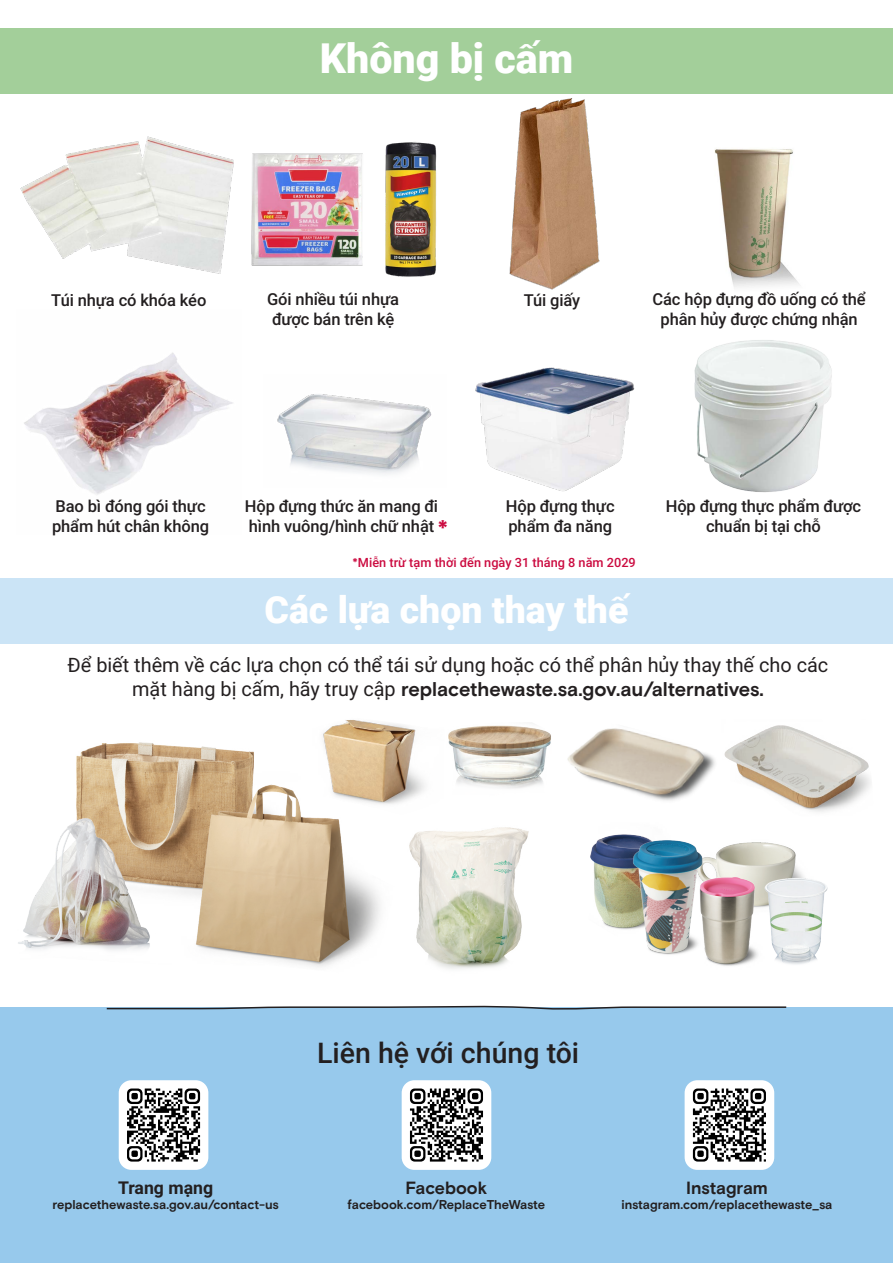
<style>
.page{position:relative;width:893px;height:1263px;background:#fff}
.page>*{position:absolute;margin:0;border:0;box-sizing:border-box;transform-origin:0 0}
.t1{font:900 41.25px "Roboto";color:#fff}
.t2{font:900 37.5px "Roboto";color:#fff}
.t3{font:500 28.5px "Roboto";color:#231f20}
.t4{font:500 25.5px "Basis Grotesque Arabic Pro";color:#cb0b40}
.t5{font:19.8px/23.9px "Roboto";color:#231f20;text-align:center}
.t6{font:700 17.7px "Basis Grotesque Arabic Pro";letter-spacing:-.005em;color:#231f20}
.t7{font:700 17.7px "Roboto";color:#231f20}
.t8{font:500 16.5px/19.8px "Roboto";letter-spacing:-.01em;color:#231f20}
.t9{font:700 12.75px "Basis Grotesque Arabic Pro";letter-spacing:-.01em;color:#231f20}
.t10{font:500 12.75px "Roboto";color:#cb0b40}
.s1{font-family:"Basis Grotesque Arabic Pro"}
.s2{font-family:"Basis Grotesque Arabic Pro";font-weight:700}
</style>
<div class="page">
<div style="left:0;top:29px;width:893px;height:65px;background:#a3cf9a"></div>
<div style="left:0;top:579px;width:893px;height:65px;background:#cbe4f6"></div>
<div style="left:0;top:1008px;width:893px;height:255px;background:#97c9ec"></div>
<img style="left:475px;top:367px;width:160px;height:125px">
<img style="left:277px;top:394px;width:155px;height:80px">
<img style="left:509px;top:98px;width:91px;height:192px">
<img style="left:694px;top:340px;width:138px;height:153px">
<div style="left:685px;top:1080px;width:89px;height:90px;background:#fff;border-radius:13px"></div>
<svg style="left:693px;top:1088px;width:73px;height:73px"></svg>
<div style="left:402px;top:1080px;width:89px;height:90px;background:#fff;border-radius:13px"></div>
<svg style="left:410px;top:1088px;width:73px;height:73px"></svg>
<div style="left:119px;top:1080px;width:89px;height:90px;background:#fff;border-radius:13px"></div>
<svg style="left:127px;top:1088px;width:73px;height:73px"></svg>
<svg style="left:105px;top:1005px;width:683px;height:5px"></svg>
<img style="left:20px;top:136px;width:214px;height:138px">
<img style="left:251px;top:142px;width:186px;height:135px">
<img style="left:24px;top:352px;width:209px;height:143px">
<img style="left:714px;top:149px;width:85px;height:139px">
<svg style="left:18px;top:742px;width:268px;height:220px"></svg>
<img style="left:286px;top:720px;width:585px;height:249px">
<p class="t1" style="left:320px;top:29px;width:255px">Không bị cấm</p>
<p class="t8" style="left:51px;top:289px;width:157px">Túi nhựa có khóa kéo</p>
<p class="t8" style="left:267px;top:289px;width:133px">Gói nhiều túi nhựa được bán trên kệ</p>
<p class="t8" style="left:524px;top:289px;width:58px">Túi giấy</p>
<p class="t8" style="left:652px;top:289px;width:215px;text-align:center">Các hộp đựng đồ uống có thể phân hủy được chứng nhận</p>
<p class="t8" style="left:52px;top:496px;width:159px">Bao bì đóng gói thực phẩm hút chân không</p>
<p class="t8" style="left:245px;top:496px;width:195px">Hộp đựng thức ăn mang đi hình vuông/hình chữ nhật</p>
<p class="t8" style="left:506px;top:496px;width:110px">Hộp đựng thực phẩm đa năng</p>
<p class="t8" style="left:666px;top:496px;width:197px;text-align:center">Hộp đựng thực phẩm được chuẩn bị tại chỗ</p>
<p class="t4" style="left:437px;top:514px;width:12px">*</p>
<p class="t10" style="left:353px;top:554px;width:285px"><span class="s1">*</span>Miễn trừ tạm thời đến ngày 31 tháng 8 năm 2029</p>
<p class="t2" style="left:264px;top:584px;width:366px">Các lựa chọn thay thế</p>
<p class="t5" style="left:68px;top:653px;width:762px">Để biết thêm về các lựa chọn có thể tái sử dụng hoặc có thể phân hủy thay thế cho các mặt hàng bị cấm, hãy truy cập <span class="s2">replacethewaste.sa.gov.au/alternatives.</span></p>
<p class="t3" style="left:317px;top:1032px;width:264px">Liên hệ với chúng tôi</p>
<p class="t7" style="left:118px;top:1175px;width:97px">Trang mạng</p>
<p class="t9" style="left:53px;top:1197px;width:228px">replacethewaste.sa.gov.au/contact-us</p>
<p class="t6" style="left:405px;top:1177px;width:83px">Facebook</p>
<p class="t9" style="left:348px;top:1197px;width:199px">facebook.com/ReplaceTheWaste</p>
<p class="t6" style="left:686px;top:1177px;width:83px">Instagram</p>
<p class="t9" style="left:622px;top:1197px;width:212px">instagram.com/replacethewaste_sa</p>
</div>
